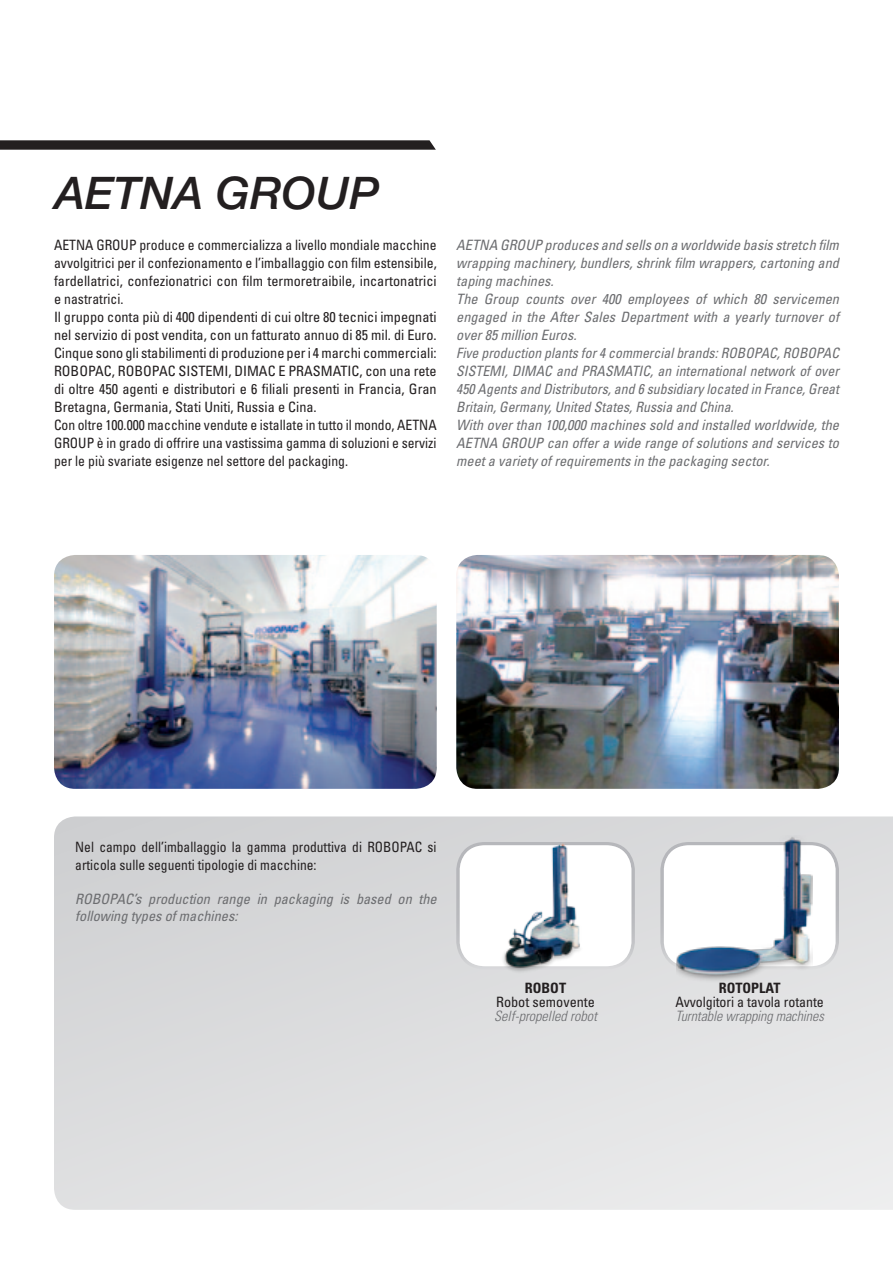
<style>
.page{position:relative;width:893px;height:1263px;background:#fff}
.page>*{position:absolute;margin:0;border:0;box-sizing:border-box;transform-origin:0 0}
.Normale{font:italic 500 45px "Helvetica Neue";color:#231f20}
.Normale-2{font:italic condensed 14.25px/18px "Univers";color:#6c6d70;text-align:justify}
.Normale-3{font:condensed 14.25px/18px "Univers";color:#231f20}
.Normale-4{font:condensed 14.25px/18px "Univers";color:#231f20;text-align:justify;scale:.96 1}
.Normale-5{font:condensed 14.25px/17.2px "Univers";color:#231f20;scale:.95 1}
.Normale-6{font:italic 300 condensed 14.25px "Univers";letter-spacing:-.005em;color:#6c6d70}
.Normale-7{font:700 condensed 14.25px "Univers";color:#231f20}
</style>
<div class="page">
<svg style="left:0;top:140px;width:436px;height:10px;background:#322e2f"></svg>
<img style="left:54px;top:555px;width:383px;height:234px">
<img style="left:456px;top:555px;width:383px;height:234px">
<svg style="left:54px;top:816px;width:839px;height:394px;background:#dddedf"></svg>
<svg style="left:456px;top:842px;width:179px;height:127px"></svg>
<img style="left:498px;top:835px;width:89px;height:180px">
<svg style="left:660px;top:842px;width:179px;height:127px"></svg>
<img style="left:676px;top:836px;width:136px;height:216px">
<p class="Normale" style="left:54px;top:166px;width:327px">AETNA GROUP</p>
<p class="Normale-4" style="left:54px;top:235px;width:400px">AETNA GROUP produce e commercializza a livello mondiale macchine avvolgitrici per il confezionamento e l’imballaggio con film estensibile, fardellatrici, confezionatrici con film termoretraibile, incartonatrici e nastratrici.</p>
<p class="Normale-3" style="left:54px;top:307px;width:384px">Il gruppo conta più di 400 dipendenti di cui oltre 80 tecnici impegnati nel servizio di post vendita, con un fatturato annuo di 85 mil. di Euro.</p>
<p class="Normale-3" style="left:54px;top:343px;width:384px;text-align:justify">Cinque sono gli stabilimenti di produzione per i 4 marchi commerciali:<br>ROBOPAC, ROBOPAC SISTEMI, DIMAC E PRASMATIC, con una rete di oltre 450 agenti e distributori e 6 filiali presenti in Francia, Gran Bretagna, Germania, Stati Uniti, Russia e Cina.</p>
<p class="Normale-4" style="left:54px;top:415px;width:400px">Con oltre 100.000 macchine vendute e istallate in tutto il mondo, AETNA GROUP è in grado di offrire una vastissima gamma di soluzioni e servizi per le più svariate esigenze nel settore del packaging.</p>
<p class="Normale-2" style="left:456px;top:235px;width:384px">AETNA GROUP produces and sells on a worldwide basis stretch film wrapping machinery, bundlers, shrink film wrappers, cartoning and taping machines.</p>
<p class="Normale-2" style="left:456px;top:289px;width:384px">The Group counts over 400 employees of which 80 servicemen engaged in the After Sales Department with a yearly turnover of over 85 million Euros.</p>
<p class="Normale-2" style="left:456px;top:343px;width:384px">Five production plants for 4 commercial brands: ROBOPAC, ROBOPAC SISTEMI, DIMAC and PRASMATIC, an international network of over 450 Agents and Distributors, and 6 subsidiary located in France, Great Britain, Germany, United States, Russia and China.</p>
<p class="Normale-2" style="left:456px;top:415px;width:384px">With over than 100,000 machines sold and installed worldwide, the AETNA GROUP can offer a wide range of solutions and services to meet a variety of requirements in the packaging sector.</p>
<p class="Normale-5" style="left:75px;top:838px;width:382px">Nel campo dell’imballaggio la gamma produttiva di ROBOPAC si articola sulle seguenti tipologie di macchine:</p>
<p class="Normale-2" style="left:75px;top:890px;width:363px;line-height:17.2px">ROBOPAC’s production range in packaging is based on the following types of machines:</p>
<p class="Normale-7" style="left:525px;top:979px;width:43px">ROBOT</p>
<p class="Normale-3" style="left:496px;top:992px;width:100px">Robot semovente</p>
<p class="Normale-6" style="left:494px;top:1007px;width:104px">Self-propelled robot</p>
<p class="Normale-7" style="left:719px;top:979px;width:63px">ROTOPLAT</p>
<p class="Normale-3" style="left:676px;top:992px;width:150px">Avvolgitori a tavola rotante</p>
<p class="Normale-6" style="left:675px;top:1007px;width:150px">Turntable wrapping machines</p>
</div>
